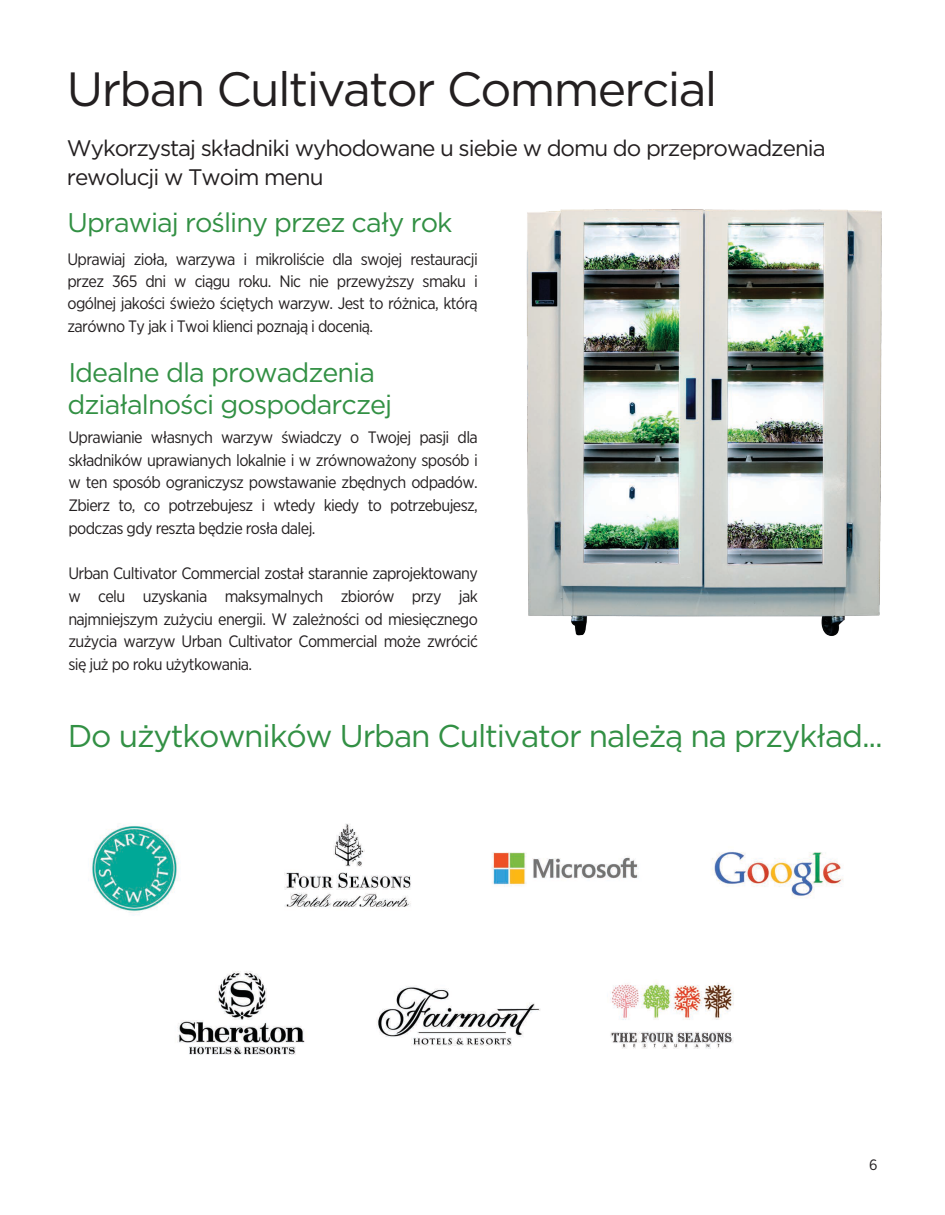
<style>
.page{position:relative;width:945px;height:1215px;background:#fff}
.page>*{position:absolute;margin:0;border:0;box-sizing:border-box;transform-origin:0 0}
.t1{font:48px "Gotham";letter-spacing:-.035em;color:#231f20}
.t2{font:31.5px "Gotham";letter-spacing:-.035em;color:#329044}
.t3{font:27px/32.4px "Gotham";letter-spacing:-.035em;color:#329044}
.t4{font:22.5px/29.4px "Gotham";letter-spacing:-.045em;color:#231f20}
.t5{font:16.5px/22.6px "Gotham Narrow";letter-spacing:-.04em;color:#231f20;text-align:justify}
.t6{font:15px "Gotham Narrow";color:#231f20}
</style>
<div class="page">
<img style="left:90px;top:823px;width:753px;height:232px">
<img style="left:526px;top:209px;width:356px;height:427px">
<p class="t1" style="left:67px;top:58px;width:652px">Urban Cultivator Commercial</p>
<p class="t4" style="left:67px;top:133px;width:760px">Wykorzystaj składniki wyhodowane u siebie w domu do przeprowadzenia rewolucji w Twoim menu</p>
<p class="t3" style="left:68px;top:206px;width:387px">Uprawiaj rośliny przez cały rok</p>
<p class="t5" style="left:68px;top:248px;width:412px;line-height:22px">Uprawiaj zioła, warzywa i mikroliście dla swojej restauracji przez 365 dni w ciągu roku. Nic nie przewyższy smaku i ogólnej jakości świeżo ściętych warzyw. Jest to różnica, którą</p>
<p class="t5" style="left:68px;top:315px;width:307px">zarówno Ty jak i Twoi klienci poznają i docenią.</p>
<p class="t3" style="left:68px;top:355px;width:326px">Idealne dla prowadzenia działalności gospodarczej</p>
<p class="t5" style="left:68px;top:426px;width:411px">Uprawianie własnych warzyw świadczy o Twojej pasji dla składników uprawianych lokalnie i w zrównoważony sposób i w ten sposób ograniczysz powstawanie zbędnych odpadów.<br>Zbierz to, co potrzebujesz i wtedy kiedy to potrzebujesz, podczas gdy reszta będzie rosła dalej.</p>
<p class="t5" style="left:68px;top:562px;width:411px">Urban Cultivator Commercial został starannie zaprojektowany w celu uzyskania maksymalnych zbiorów przy jak najmniejszym zużyciu energii. W zależności od miesięcznego zużycia warzyw Urban Cultivator Commercial może zwrócić się już po roku użytkowania.</p>
<p class="t2" style="left:68px;top:716px;width:817px">Do użytkowników Urban Cultivator należą na przykład...</p>
<p class="t6" style="left:869px;top:1155px;width:10px">6</p>
</div>
